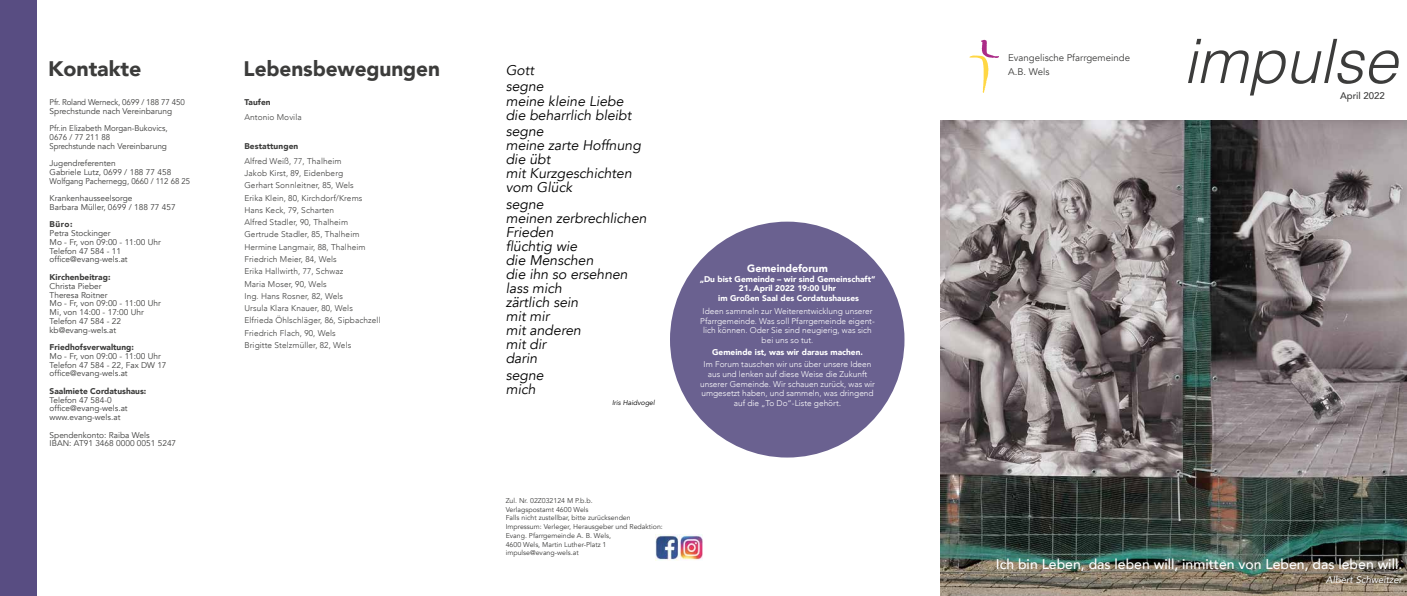
<style>
.page{position:relative;width:1407px;height:596px;background:#fff}
.page>*{position:absolute;margin:0;border:0;box-sizing:border-box;transform-origin:0 0}
.t1{font:italic 300 61.25px "Helvetica";color:#3c3c3b}
.t2{font:900 21px "Avenir";letter-spacing:-.005em;color:#3c3c3b}
.t3{font:italic 14px/14px "Avenir";color:#000}
.t4{font:500 14px "Avenir";color:#fff}
.t5{font:900 10.5px "Avenir";color:#fff}
.t6{font:9.62px/14px "Avenir";color:#3c3c3b}
.t7{font:italic 9.62px "Avenir";color:#fff}
.t8{font:500 9.62px "Avenir";color:#3c3c3b}
.t9{font:8.31px/8.8px "Avenir";color:#3c3c3b}
.t10{font:300 8.31px/12.2px "Avenir";letter-spacing:.01em;color:#3c3c3b}
.t11{font:300 8.31px/9.6px "Avenir";color:#fff;text-align:center}
.t12{font:8.31px/8.8px "Avenir";color:#3c3c3b;scale:.96 1}
.t13{font:900 8.31px/9.6px "Avenir";color:#fff;text-align:center}
.t14{font:900 8.31px "Avenir";color:#3c3c3b}
.t15{font:7px/8.8px "Avenir";color:#3c3c3b}
.t16{font:italic 7px "Avenir";color:#000}
.s1{font-size:9.62px}
</style>
<div class="page">
<svg style="left:969px;top:40px;width:29px;height:53px"></svg>
<img style="left:940px;top:120px;width:466px;height:475px">
<div style="left:0;top:0;width:37px;height:595px;background:#584d82"></div>
<img style="left:655px;top:534px;width:48px;height:26px">
<div style="left:670px;top:221px;width:234px;height:236px;background:#6a6190;border-radius:50%"></div>
<h2 class="t2" style="left:48px;top:50px;width:95px">Kontakte</h2>
<h3 class="t3" style="left:506px;top:62px;width:39px;line-height:16.6px">Gott segne</h3>
<h3 class="t3" style="left:506px;top:94px;width:127px">meine kleine Liebe die beharrlich bleibt</h3>
<h3 class="t3" style="left:506px;top:124px;width:137px">segne<br>meine zarte Hoffnung die übt<br>mit Kurzgeschichten vom Glück</h3>
<h3 class="t3" style="left:506px;top:197px;width:142px">segne<br>meinen zerbrechlichen<br>Frieden<br>flüchtig wie<br>die Menschen<br>die ihn so ersehnen lass mich<br>zärtlich sein<br>mit mir<br>mit anderen<br>mit dir<br>darin</h3>
<h3 class="t3" style="left:506px;top:368px;width:39px">segne mich</h3>
<p class="t16" style="left:612px;top:398px;width:44px">Iris Haidvogel</p>
<h2 class="t2" style="left:244px;top:50px;width:198px">Lebensbewegungen</h2>
<p class="t14" style="left:244px;top:95px;width:28px">Taufen</p>
<p class="t10" style="left:244px;top:111px;width:59px">Antonio Movila</p>
<p class="t14" style="left:244px;top:139px;width:55px">Bestattungen</p>
<p class="t10" style="left:244px;top:155px;width:138px">Alfred Weiß, 77, Thalheim<br>Jakob Kirst, 89, Eidenberg<br>Gerhart Sonnleitner, 85, Wels<br>Erika Klein, 80, Kirchdorf/Krems<br>Hans Keck, 79, Scharten<br>Alfred Stadler, 90, Thalheim<br>Gertrude Stadler, 85, Thalheim<br>Hermine Langmair, 88, Thalheim<br>Friedrich Meier, 84, Wels<br>Erika Hallwirth, 77, Schwaz<br>Maria Moser, 90, Wels<br>Ing. Hans Rosner, 82, Wels<br>Ursula Klara Knauer, 80, Wels<br>Elfrieda Öhlschläger, 86, Sipbachzell<br>Friedrich Flach, 90, Wels<br>Brigitte Stelzmüller, 82, Wels</p>
<p class="t12" style="left:50px;top:98px;width:142px">Pfr. Roland Werneck, 0699 / 188 77 450<br>Sprechstunde nach Vereinbarung</p>
<p class="t12" style="left:50px;top:124px;width:125px">Pfr.in Elizabeth Morgan-Bukovics,<br>0676 / 77 211 88<br>Sprechstunde nach Vereinbarung</p>
<p class="t9" style="left:50px;top:159px;width:142px">Jugendreferenten<br>Gabriele Lutz, 0699 / 188 77 458<br>Wolfgang Pachernegg, 0660 / 112 68 25</p>
<p class="t9" style="left:50px;top:194px;width:128px">Krankenhausseelsorge<br>Barbara Müller, 0699 / 188 77 457</p>
<p class="t14" style="left:50px;top:217px;width:24px">Büro:</p>
<p class="t9" style="left:50px;top:229px;width:113px">Petra Stockinger<br>Mo - Fr, von 09:00 - 11:00 Uhr<br>Telefon 47 584 - 11 office@evang-wels.at</p>
<p class="t14" style="left:50px;top:270px;width:62px">Kirchenbeitrag:</p>
<p class="t9" style="left:50px;top:281px;width:113px">Christa Pieber<br>Theresa Roitner<br>Mo - Fr, von 09:00 - 11:00 Uhr<br>Mi, von 14:00 - 17:00 Uhr<br>Telefon 47 584 - 22 kb@evang-wels.at</p>
<p class="t14" style="left:50px;top:340px;width:86px">Friedhofsverwaltung:</p>
<p class="t9" style="left:50px;top:351px;width:118px">Mo - Fr, von 09:00 - 11:00 Uhr<br>Telefon 47 584 - 22, Fax DW 17 office@evang-wels.at</p>
<p class="t14" style="left:50px;top:383px;width:98px">Saalmiete Cordatushaus:</p>
<p class="t9" style="left:50px;top:395px;width:80px">Telefon 47 584-0 office@evang-wels.at www.evang-wels.at</p>
<p class="t9" style="left:50px;top:430px;width:128px">Spendenkonto: Raiba Wels<br>IBAN: AT91 3468 0000 0051 5247</p>
<p class="t15" style="left:506px;top:496px;width:159px">Zul. Nr. 02Z032124 M P.b.b.<br>Verlagspostamt 4600 Wels<br>Falls nicht zustellbar, bitte zurücksenden Impressum: Verleger, Herausgeber und Redaktion:<br>Evang. Pfarrgemeinde A. B. Wels,<br>4600 Wels, Martin Luther-Platz 1 impulse@evang-wels.at</p>
<p class="t5" style="left:747px;top:259px;width:82px">Gemeindeforum</p>
<p class="t13" style="left:699px;top:273px;width:177px">„Du bist Gemeinde – wir sind Gemeinschaft“</p>
<p class="t13" style="left:718px;top:283px;width:142px">21. April 2022 19:00 Uhr<br>im Großen Saal des Cordatushauses</p>
<p class="t11" style="left:700px;top:306px;width:176px">Ideen sammeln zur Weiterentwicklung unserer Pfarrgemeinde. Was soll Pfarrgemeinde eigent&shy;lich können. Oder Sie sind neugierig, was sich bei uns so tut.</p>
<p class="t13" style="left:712px;top:347px;width:152px">Gemeinde ist, was wir daraus machen.</p>
<p class="t11" style="left:700px;top:359px;width:176px">Im Forum tauschen wir uns über unsere Ideen aus und lenken auf diese Weise die Zukunft unserer Gemeinde. Wir schauen zurück, was wir umgesetzt haben, und sammeln, was dringend auf die „To Do“-Liste gehört<span class="s1">.</span></p>
<p class="t6" style="left:1008px;top:51px;width:123px">Evangelische Pfarrgemeinde<br>A.B. Wels</p>
<h1 class="t1" style="left:1182px;top:9px;width:216px">impulse</h1>
<p class="t8" style="left:1339px;top:88px;width:46px">April 2022</p>
<h3 class="t4" style="left:995px;top:552px;width:408px">Ich bin Leben, das leben will, inmitten von Leben, das leben will.</h3>
<p class="t7" style="left:1325px;top:574px;width:78px">Albert Schweitzer</p>
</div>
